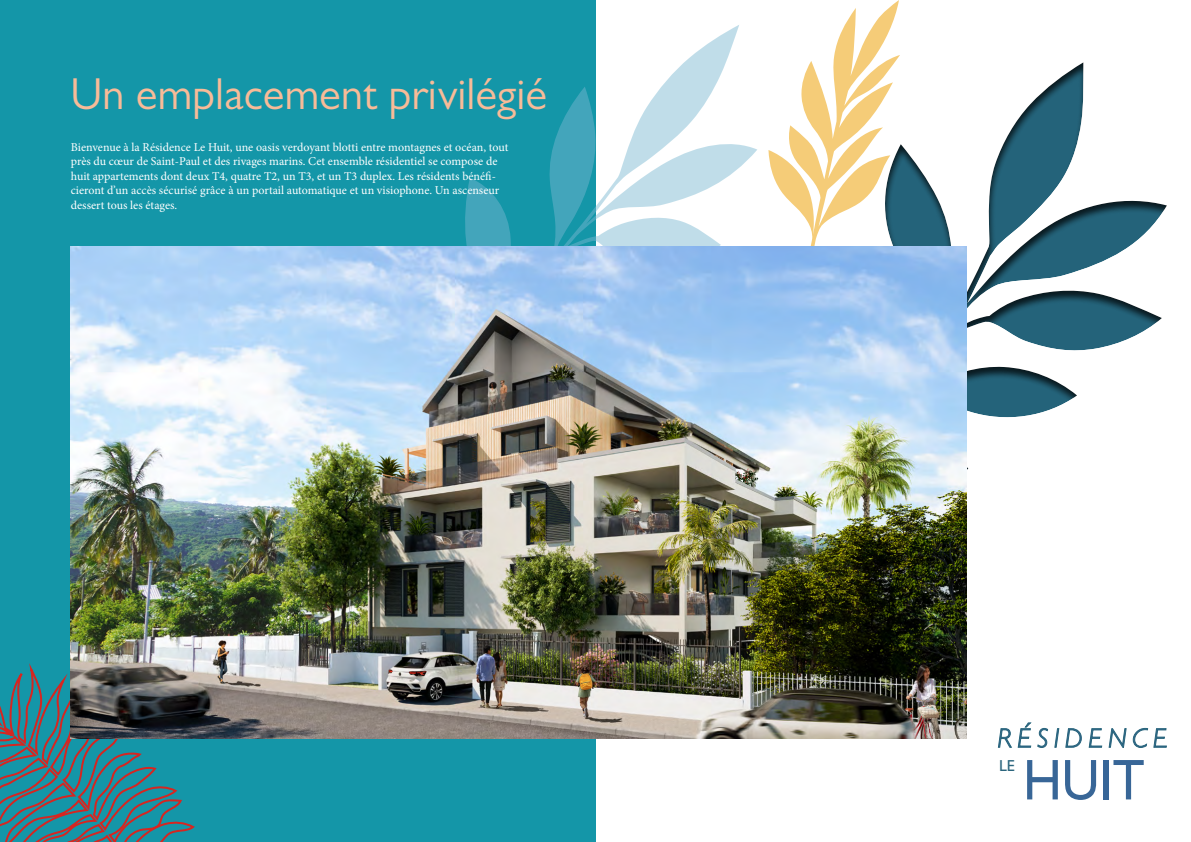
<style>
.page{position:relative;width:1191px;height:842px;background:#fff}
.page>*{position:absolute;margin:0;border:0;box-sizing:border-box;transform-origin:0 0}
.t1{font:500 57.8px "Gill Sans";color:#386697;scale:.92 1}
.t2{font:45px "Gill Sans";color:#f8bb98}
.t3{font:500 16px "Gill Sans";color:#2b657d}
.t4{font:12px/14.4px "Minion Pro";color:#fff}
</style>
<div class="page">
<div style="left:0;top:0;width:595px;height:842px;background:#1496a8"></div>
<svg style="left:0;top:650px;width:197px;height:192px"></svg>
<svg style="left:900px;top:62px;width:267px;height:408px"></svg>
<svg style="left:768px;top:0;width:132px;height:246px"></svg>
<svg style="left:465px;top:25px;width:292px;height:221px"></svg>
<img style="left:71px;top:246px;width:896px;height:492px">
<svg style="left:997px;top:722px;width:85px;height:26px"></svg>
<svg style="left:1088px;top:728px;width:14px;height:20px"></svg>
<svg style="left:1108px;top:727px;width:59px;height:21px"></svg>
<h2 class="t2" style="left:71px;top:68px;width:477px">Un emplacement privilégié</h2>
<p class="t4" style="left:71px;top:140px;width:439px">Bienvenue à la Résidence Le Huit, une oasis verdoyant blotti entre montagnes et océan, tout près du cœur de Saint-Paul et des rivages marins. Cet ensemble résidentiel se compose de huit appartements dont deux T4, quatre T2, un T3, et un T3 duplex. Les résidents bénéfi&shy;cieront d’un accès sécurisé grâce à un portail automatique et un visiophone. Un ascenseur dessert tous les étages.</p>
<h3 class="t3" style="left:999px;top:756px;width:18px">LE</h3>
<h1 class="t1" style="left:1023px;top:746px;width:133px">HUIT</h1>
</div>
